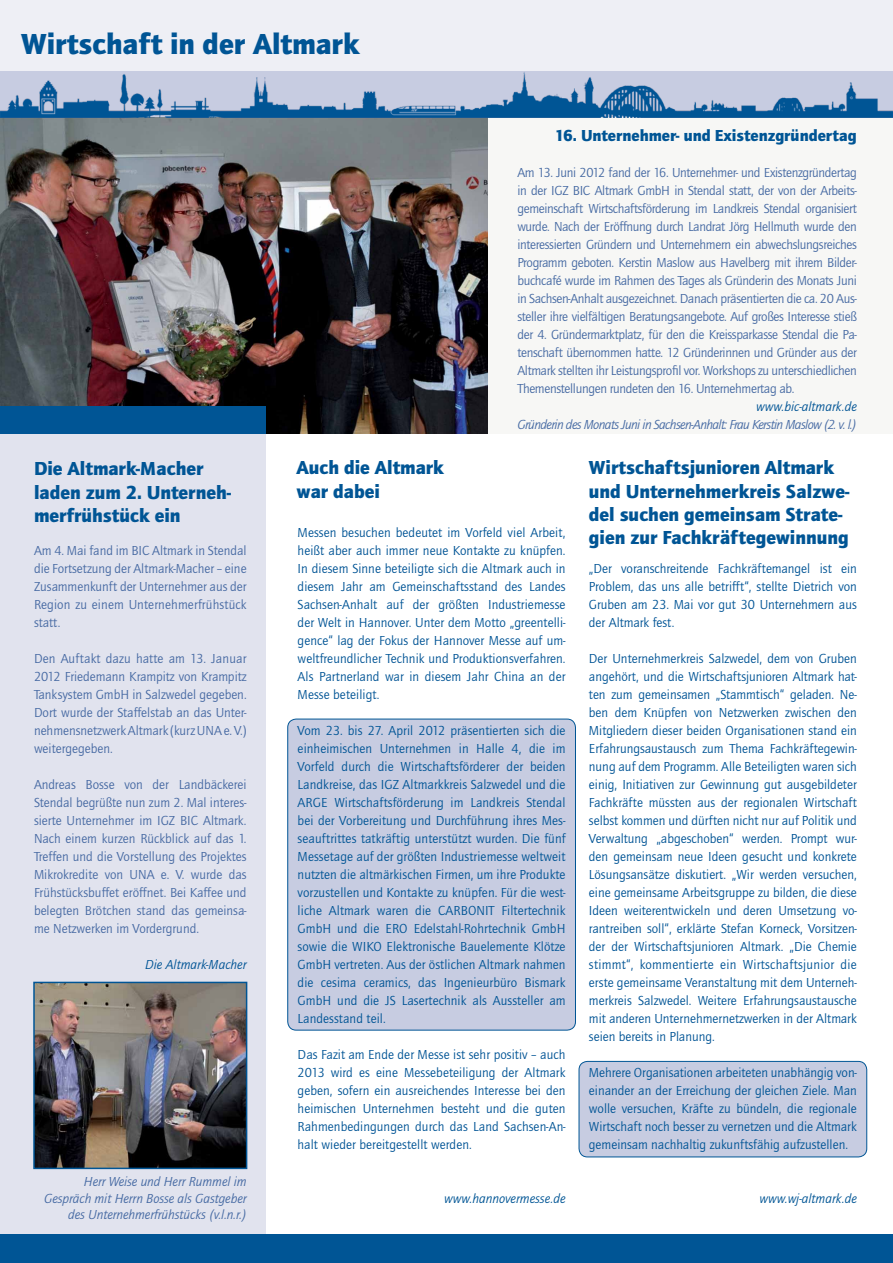
<style>
.page{position:relative;width:893px;height:1263px;background:#fff}
.page>*{position:absolute;margin:0;border:0;box-sizing:border-box;transform-origin:0 0}
.t1{font:900 30px "Quay Sans ITC Std";color:#005595}
.t2{font:900 19.5px/23.4px "Quay Sans ITC Std";color:#005595}
.t3{font:900 16.5px "Quay Sans ITC Std";color:#005595}
.t4{font:13.5px/18px "Quay Sans ITC Std";color:#005495;text-align:justify}
.t5{font:13.5px/18px "Quay Sans ITC Std";letter-spacing:-.025em;color:#466aa3;text-align:justify}
.t6{font:13.5px/18px "Quay Sans ITC Std";color:#476aa3;text-align:justify}
.t7{font:italic 13.5px/16.2px "Quay Sans ITC Std";letter-spacing:-.005em;color:#466aa3;text-align:right}
.t8{font:italic 13.5px "Quay Sans ITC Std";letter-spacing:-.045em;color:#466aa3}
.t9{font:italic 13.5px "Quay Sans ITC Std";color:#005595}
.t10{font:italic 13.5px "Quay Sans ITC Std";color:#005495}
</style>
<div class="page">
<div style="left:367px;top:106px;width:526px;height:328px;background:#f7f7f5"></div>
<div style="left:288px;top:719px;width:287px;height:311px;background:#c7cce1;border-radius:9px"></div>
<div style="left:288px;top:719px;width:288px;height:311px;border:1px solid #005595;border-radius:9px"></div>
<div style="left:579px;top:1061px;width:288px;height:96px;background:#c7cce1;border-radius:9px"></div>
<div style="left:579px;top:1061px;width:288px;height:96px;border:1px solid #005595;border-radius:9px"></div>
<img style="left:0;top:118px;width:488px;height:316px">
<div style="left:0;top:0;width:893px;height:115px;background:#eeeff5"></div>
<div style="left:0;top:411px;width:266px;height:851px;background:#e1e3ee"></div>
<div style="left:0;top:406px;width:266px;height:28px;background:#005595"></div>
<div style="left:0;top:1234px;width:893px;height:29px;background:#005595"></div>
<img style="left:36px;top:985px;width:208px;height:181px">
<div style="left:33px;top:982px;width:214px;height:187px;border:2px solid #005595"></div>
<img style="left:0;top:71px;width:893px;height:47px">
<h1 class="t1" style="left:21px;top:26px;width:340px">Wirtschaft in der Altmark</h1>
<p class="t3" style="left:555px;top:125px;width:303px">16. Unternehmer- und Existenzgründertag</p>
<p class="t5" style="left:517px;top:164px;width:341px">Am 13. Juni 2012 fand der 16. Unternehmer- und Existenzgründertag in der IGZ BIC Altmark GmbH in Stendal statt, der von der Arbeits&shy;gemeinschaft Wirtschaftsförderung im Landkreis Stendal organisiert wurde. Nach der Eröffnung durch Landrat Jörg Hellmuth wurde den interessierten Gründern und Unternehmern ein abwechslungsreiches Programm geboten. Kerstin Maslow aus Havelberg mit ihrem Bilder&shy;buchcafé wurde im Rahmen des Tages als Gründerin des Monats Juni in Sachsen-Anhalt ausgezeichnet. Danach präsentierten die ca. 20 Aus&shy;steller ihre vielfältigen Beratungsangebote. Auf großes Interesse stieß der 4. Gründermarktplatz, für den die Kreissparkasse Stendal die Pa&shy;tenschaft übernommen hatte. 12 Gründerinnen und Gründer aus der Altmark stellten ihr Leistungsprofil vor. Workshops zu unterschiedlichen Themenstellungen rundeten den 16. Unternehmertag ab.</p>
<p class="t10" style="left:756px;top:399px;width:102px">www.bic-altmark.de</p>
<p class="t8" style="left:517px;top:417px;width:341px">Gründerin des Monats Juni in Sachsen-Anhalt: Frau Kerstin Maslow (2. v. l.)</p>
<h2 class="t2" style="left:34px;top:457px;width:199px">Die Altmark-Macher laden zum 2. Unterneh&shy;merfrühstück ein</h2>
<p class="t6" style="left:34px;top:542px;width:214px">Am 4. Mai fand im BIC Altmark in Stendal die Fortsetzung der Altmark-Macher – eine Zusammenkunft der Unternehmer aus der Region zu einem Unternehmerfrühstück statt.</p>
<p class="t6" style="left:34px;top:650px;width:214px">Den Auftakt dazu hatte am 13. Januar 2012 Friedemann Krampitz von Krampitz Tanksystem GmbH in Salzwedel gegeben.<br>Dort wurde der Staffelstab an das Unter&shy;nehmensnetzwerk Altmark (kurz UNA e. V.) weitergegeben.</p>
<p class="t6" style="left:34px;top:775px;width:214px">Andreas Bosse von der Landbäckerei Stendal begrüßte nun zum 2. Mal interes&shy;sierte Unternehmer im IGZ BIC Altmark.<br>Nach einem kurzen Rückblick auf das 1.<br>Treffen und die Vorstellung des Projektes Mikrokredite von UNA e. V. wurde das Frühstücksbuffet eröffnet. Bei Kaffee und belegten Brötchen stand das gemeinsa&shy;me Netzwerken im Vordergrund.</p>
<p class="t10" style="left:145px;top:957px;width:103px">Die Altmark-Macher</p>
<p class="t7" style="left:44px;top:1174px;width:204px">Herr Weise und Herr Rummel im<br>Gespräch mit Herrn Bosse als Gastgeber des Unternehmerfrühstücks (v.l.n.r.)</p>
<h2 class="t2" style="left:297px;top:456px;width:149px">Auch die Altmark war dabei</h2>
<h2 class="t2" style="left:589px;top:456px;width:262px">Wirtschaftsjunioren Altmark und Unternehmerkreis Salzwe&shy;del suchen gemeinsam Strate&shy;gien zur Fachkräftegewinnung</h2>
<p class="t4" style="left:298px;top:524px;width:269px">Messen besuchen bedeutet im Vorfeld viel Arbeit, heißt aber auch immer neue Kontakte zu knüpfen.<br>In diesem Sinne beteiligte sich die Altmark auch in diesem Jahr am Gemeinschaftsstand des Landes Sachsen-Anhalt auf der größten Industriemesse der Welt in Hannover. Unter dem Motto „greentelli&shy;gence“ lag der Fokus der Hannover Messe auf um&shy;weltfreundlicher Technik und Produktionsverfahren.<br>Als Partnerland war in diesem Jahr China an der Messe beteiligt.</p>
<p class="t4" style="left:298px;top:721px;width:269px">Vom 23. bis 27. April 2012 präsentierten sich die einheimischen Unternehmen in Halle 4, die im Vorfeld durch die Wirtschaftsförderer der beiden Landkreise, das IGZ Altmarkkreis Salzwedel und die ARGE Wirtschaftsförderung im Landkreis Stendal bei der Vorbereitung und Durchführung ihres Mes&shy;seauftrittes tatkräftig unterstützt wurden. Die fünf Messetage auf der größten Industriemesse weltweit nutzten die altmärkischen Firmen, um ihre Produkte vorzustellen und Kontakte zu knüpfen. Für die west&shy;liche Altmark waren die CARBONIT Filtertechnik GmbH und die ERO Edelstahl-Rohrtechnik GmbH sowie die WIKO Elektronische Bauelemente Klötze GmbH vertreten. Aus der östlichen Altmark nahmen die cesima ceramics, das Ingenieurbüro Bismark GmbH und die JS Lasertechnik als Aussteller am Landesstand teil.</p>
<p class="t4" style="left:298px;top:1045px;width:269px">Das Fazit am Ende der Messe ist sehr positiv – auch 2013 wird es eine Messebeteiligung der Altmark geben, sofern ein ausreichendes Interesse bei den heimischen Unternehmen besteht und die guten Rahmenbedingungen durch das Land Sachsen-An&shy;halt wieder bereitgestellt werden.</p>
<p class="t4" style="left:589px;top:559px;width:269px">„Der voranschreitende Fachkräftemangel ist ein Problem, das uns alle betrifft“, stellte Dietrich von Gruben am 23. Mai vor gut 30 Unternehmern aus der Altmark fest.</p>
<p class="t4" style="left:589px;top:649px;width:269px">Der Unternehmerkreis Salzwedel, dem von Gruben angehört, und die Wirtschaftsjunioren Altmark hat&shy;ten zum gemeinsamen „Stammtisch“ geladen. Ne&shy;ben dem Knüpfen von Netzwerken zwischen den Mitgliedern dieser beiden Organisationen stand ein Erfahrungsaustausch zum Thema Fachkräftegewin&shy;nung auf dem Programm. Alle Beteiligten waren sich einig, Initiativen zur Gewinnung gut ausgebildeter Fachkräfte müssten aus der regionalen Wirtschaft selbst kommen und dürften nicht nur auf Politik und Verwaltung „abgeschoben“ werden. Prompt wur&shy;den gemeinsam neue Ideen gesucht und konkrete Lösungsansätze diskutiert. „Wir werden versuchen, eine gemeinsame Arbeitsgruppe zu bilden, die diese Ideen weiterentwickeln und deren Umsetzung vo&shy;rantreiben soll“, erklärte Stefan Korneck, Vorsitzen&shy;der der Wirtschaftsjunioren Altmark. „Die Chemie stimmt“, kommentierte ein Wirtschaftsjunior die erste gemeinsame Veranstaltung mit dem Unterneh&shy;merkreis Salzwedel. Weitere Erfahrungsaustausche mit anderen Unternehmernetzwerken in der Altmark seien bereits in Planung.</p>
<p class="t4" style="left:589px;top:1063px;width:269px">Mehrere Organisationen arbeiteten unabhängig von&shy;einander an der Erreichung der gleichen Ziele. Man wolle versuchen, Kräfte zu bündeln, die regionale Wirtschaft noch besser zu vernetzen und die Altmark gemeinsam nachhaltig zukunftsfähig aufzustellen.</p>
<p class="t9" style="left:444px;top:1191px;width:123px">www.hannovermesse.de</p>
<p class="t9" style="left:759px;top:1190px;width:99px">www.wj-altmark.de</p>
</div>
